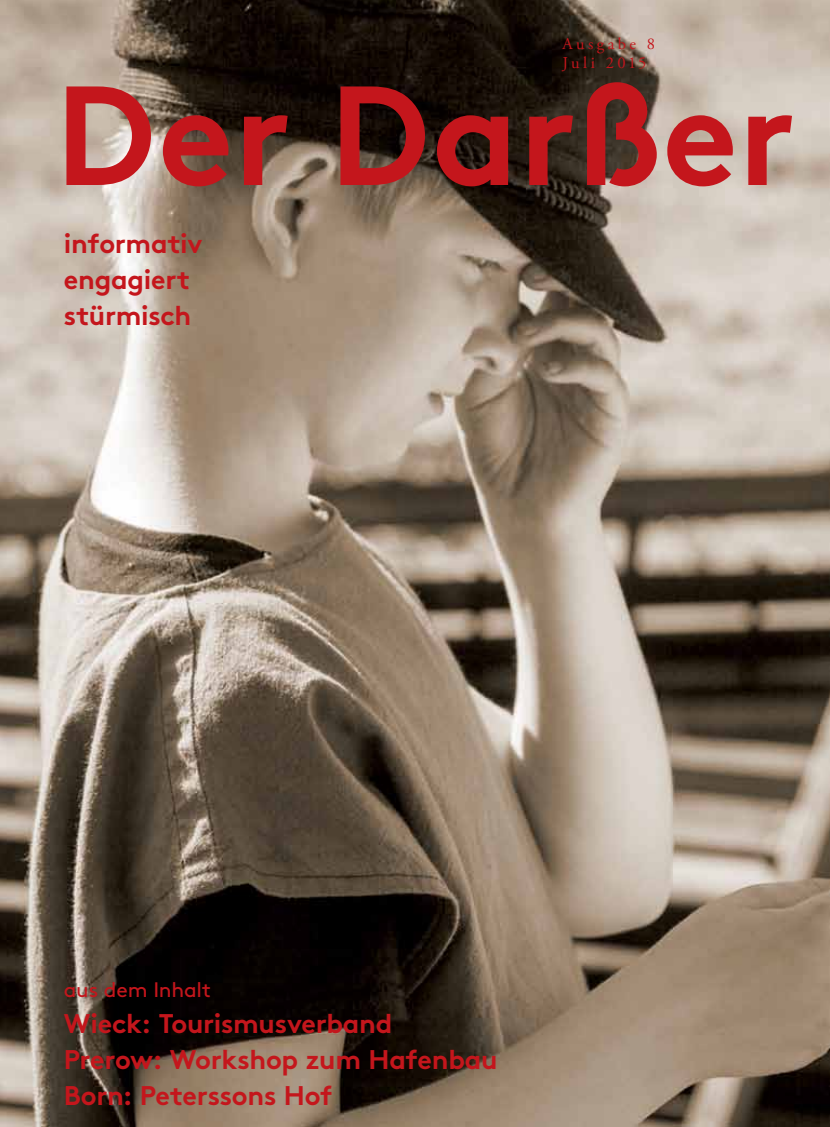
<style>
.page{position:relative;width:830px;height:1127px;background:#fff}
.page>*{position:absolute;margin:0;border:0;box-sizing:border-box;transform-origin:0 0}
.t1{font:700 140.7px "Brown";color:#c4161c}
.t2{font:700 27px/36px "Brown";letter-spacing:-.01em;color:#c4161c}
.t3{font:21px "Brown";letter-spacing:-.01em;color:#c4161c}
.t4{font:16.5px/18.8px "Adobe Garamond Pro";letter-spacing:.205em;color:#c4161c}
</style>
<div class="page">
<img style="left:0;top:0;width:829px;height:1127px">
<p class="t4" style="left:562px;top:35px;width:94px">Ausgabe 8<br>Juli 2015</p>
<h1 class="t1" style="left:55px;top:22px;width:741px">Der Darßer</h1>
<p class="t2" style="left:64px;top:223px;width:140px">informativ engagiert stürmisch</p>
<p class="t3" style="left:64px;top:974px;width:148px">aus dem Inhalt</p>
<p class="t2" style="left:64px;top:1003px;width:435px">Wieck: Tourismusverband<br>Prerow: Workshop zum Hafenbau<br>Born: Peterssons Hof</p>
</div>
